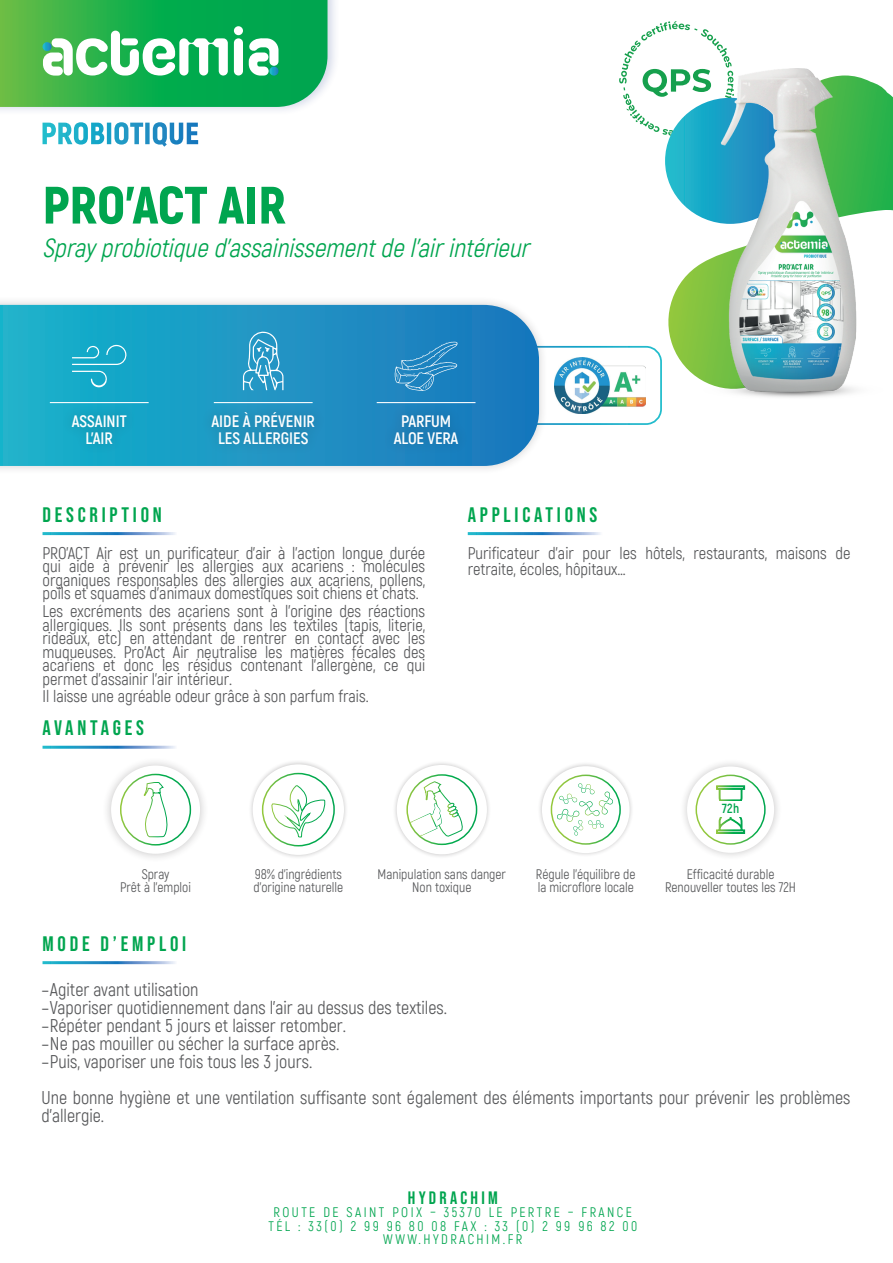
<style>
.page{position:relative;width:893px;height:1263px;background:#fff}
.page>*{position:absolute;margin:0;border:0;box-sizing:border-box;transform-origin:0 0}
.t1{font:900 52.5px "Akrobat";color:#00a54f}
.t2{font:italic 25.5px "Akrobat";color:#00a54f}
.t3{font:700 21px "Bebas Neue Pro";letter-spacing:.18em;color:#00a54f}
.t4{font:18px/18px "Akrobat";color:#57585a}
.t5{font:700 18px "Bebas Neue Pro";letter-spacing:.18em;color:#00a54f}
.t6{font:16.5px/13.5px "Akrobat";color:#57585a;text-align:justify}
.t7{font:700 16.5px/16.5px "Akrobat";color:#fff;text-align:center}
.t8{font:13.5px/13.5px "Akrobat";color:#57585a;text-align:center}
.t9{font:13.5px/13.5px "Akrobat";letter-spacing:.18em;color:#00a54f;text-align:center}
.t10{font:700 13.05px "Akrobat";color:#00a54f}
</style>
<div class="page">
<svg style="left:619px;top:21px;width:113px;height:111px"></svg>
<svg style="left:661px;top:75px;width:232px;height:304px"></svg>
<div style="left:0;top:296px;width:548px;height:179px;background:#231f20;opacity:.2"></div>
<svg style="left:0;top:305px;width:539px;height:161px;background:#219bc6"></svg>
<div style="left:0;top:0;width:340px;height:117px;background:#253f8e;opacity:.2"></div>
<svg style="left:0;top:0;width:327px;height:107px;background:#40bb68"></svg>
<div style="left:61px;top:403px;width:76px;height:52px;background:#14a5c5"></div>
<hr style="left:50px;top:402px;width:99px;height:1px;background:#fff">
<div style="left:201px;top:401px;width:125px;height:54px;background:#2290be"></div>
<hr style="left:214px;top:402px;width:99px;height:1px;background:#fff">
<div style="left:383px;top:403px;width:86px;height:52px;background:#1b7eba"></div>
<hr style="left:377px;top:402px;width:98px;height:1px;background:#fff">
<svg style="left:58px;top:122px;width:140px;height:25px"></svg>
<svg style="left:72px;top:371px;width:36px;height:17px"></svg>
<svg style="left:72px;top:344px;width:55px;height:21px"></svg>
<svg style="left:243px;top:331px;width:40px;height:59px;background:#4eaacf"></svg>
<svg style="left:394px;top:342px;width:269px;height:84px"></svg>
<div style="left:248px;top:760px;width:100px;height:99px;background:#231f20;opacity:.25"></div>
<div style="left:253px;top:764px;width:91px;height:91px;background:#fff;border-radius:50%"></div>
<div style="left:262px;top:773px;width:73px;height:73px;border:2px solid #fff;border-radius:50%"></div>
<svg style="left:271px;top:760px;width:54px;height:99px"></svg>
<div style="left:679px;top:758px;width:103px;height:103px;background:#231f20;opacity:.25"></div>
<div style="left:687px;top:766px;width:87px;height:87px;background:#fff;border-radius:50%"></div>
<div style="left:537px;top:761px;width:97px;height:97px;background:#231f20;opacity:.25"></div>
<div style="left:542px;top:766px;width:88px;height:87px;background:#fff;border-radius:50%"></div>
<div style="left:695px;top:774px;width:71px;height:71px;border:2px solid #fff;border-radius:50%"></div>
<svg style="left:716px;top:785px;width:29px;height:49px"></svg>
<div style="left:719px;top:801px;width:24px;height:15px;background:#fff"></div>
<div style="left:551px;top:774px;width:70px;height:71px;border:2px solid #fff;border-radius:50%"></div>
<svg style="left:557px;top:783px;width:56px;height:52px"></svg>
<div style="left:102px;top:756px;width:107px;height:107px;background:#231f20;opacity:.25"></div>
<div style="left:111px;top:765px;width:89px;height:89px;background:#fff;border-radius:50%"></div>
<div style="left:120px;top:774px;width:71px;height:71px;border:2px solid #fff;border-radius:50%"></div>
<svg style="left:143px;top:756px;width:25px;height:82px"></svg>
<div style="left:392px;top:760px;width:99px;height:99px;background:#231f20;opacity:.25"></div>
<div style="left:397px;top:765px;width:90px;height:89px;background:#fff;border-radius:50%"></div>
<div style="left:406px;top:774px;width:71px;height:71px;border:2px solid #fff;border-radius:50%"></div>
<svg style="left:409px;top:781px;width:55px;height:56px"></svg>
<img style="left:700px;top:68px;width:186px;height:330px">
<h1 class="t1" style="left:43px;top:171px;width:245px">PRO’ACT AIR</h1>
<h2 class="t2" style="left:43px;top:233px;width:494px">Sprayprobiotiqued’assainissementdel’airintérieur</h2>
<p class="t7" style="left:72px;top:413px;width:57px">ASSAINIT<br>L’AIR</p>
<p class="t7" style="left:211px;top:413px;width:105px">AIDE À PRÉVENIR<br>LES ALLERGIES</p>
<p class="t7" style="left:394px;top:413px;width:66px">PARFUM<br>ALOE VERA</p>
<p class="t3" style="left:43px;top:502px;width:121px">DESCRIPTION</p>
<p class="t6" style="left:43px;top:546px;width:384px">PRO’ACT Air est un purificateur d’air à l’action longue durée qui aide à prévenir les allergies aux acariens : molécules organiques responsables des allergies aux acariens, pollens, poils et squames d’animaux domestiques soit chiens et chats.</p>
<p class="t6" style="left:43px;top:605px;width:384px">Les excréments des acariens sont à l’origine des réactions allergiques. Ils sont présents dans les textiles (tapis, literie, rideaux, etc) en attendant de rentrer en contact avec les muqueuses. Pro’Act Air neutralise les matières fécales des acariens et donc les résidus contenant l’allergène, ce qui permet d’assainir l’air intérieur.</p>
<p class="t6" style="left:43px;top:690px;width:328px">Il laisse une agréable odeur grâce à son parfum frais.</p>
<p class="t3" style="left:43px;top:716px;width:103px">AVANTAGES</p>
<p class="t3" style="left:468px;top:502px;width:131px">APPLICATIONS</p>
<p class="t6" style="left:468px;top:545px;width:384px;line-height:16.5px">Purificateur d’air pour les hôtels, restaurants, maisons de retraite, écoles, hôpitaux…</p>
<p class="t10" style="left:722px;top:800px;width:19px">72h</p>
<p class="t8" style="left:120px;top:867px;width:72px">Spray<br>Prêt à l’emploi</p>
<p class="t8" style="left:253px;top:867px;width:91px;text-align:left">98% d’ingrédients d’origine naturelle</p>
<p class="t8" style="left:378px;top:867px;width:130px">Manipulation sans danger<br>Non toxique</p>
<p class="t8" style="left:665px;top:867px;width:132px">Efficacité durable<br>Renouveller toutes les 72H</p>
<p class="t8" style="left:536px;top:867px;width:101px;text-align:left">Régule l’équilibre de la microflore locale</p>
<p class="t3" style="left:43px;top:931px;width:145px">MODE D’EMPLOI</p>
<p class="t4" style="left:41px;top:981px;width:407px">–Agiter avant utilisation<br>–Vaporiser quotidiennement dans l’air au dessus des textiles. –Répéter pendant 5 jours et laisser retomber.<br>–Ne pas mouiller ou sécher la surface après.<br>–Puis, vaporiser une fois tous les 3 jours.</p>
<p class="t4" style="left:41px;top:1089px;width:811px">Une bonne hygiène et une ventilation suffisante sont également des éléments importants pour prévenir les problèmes d’allergie.</p>
<p class="t5" style="left:408px;top:1187px;width:91px">HYDRACHIM</p>
<p class="t9" style="left:268px;top:1205px;width:370px">ROUTE DE SAINT POIX – 35370 LE PERTRE – FRANCE<br>TÉL : 33(0) 2 99 96 80 08 FAX : 33 (0) 2 99 96 82 00<br>WWW.HYDRACHIM.FR</p>
</div>
